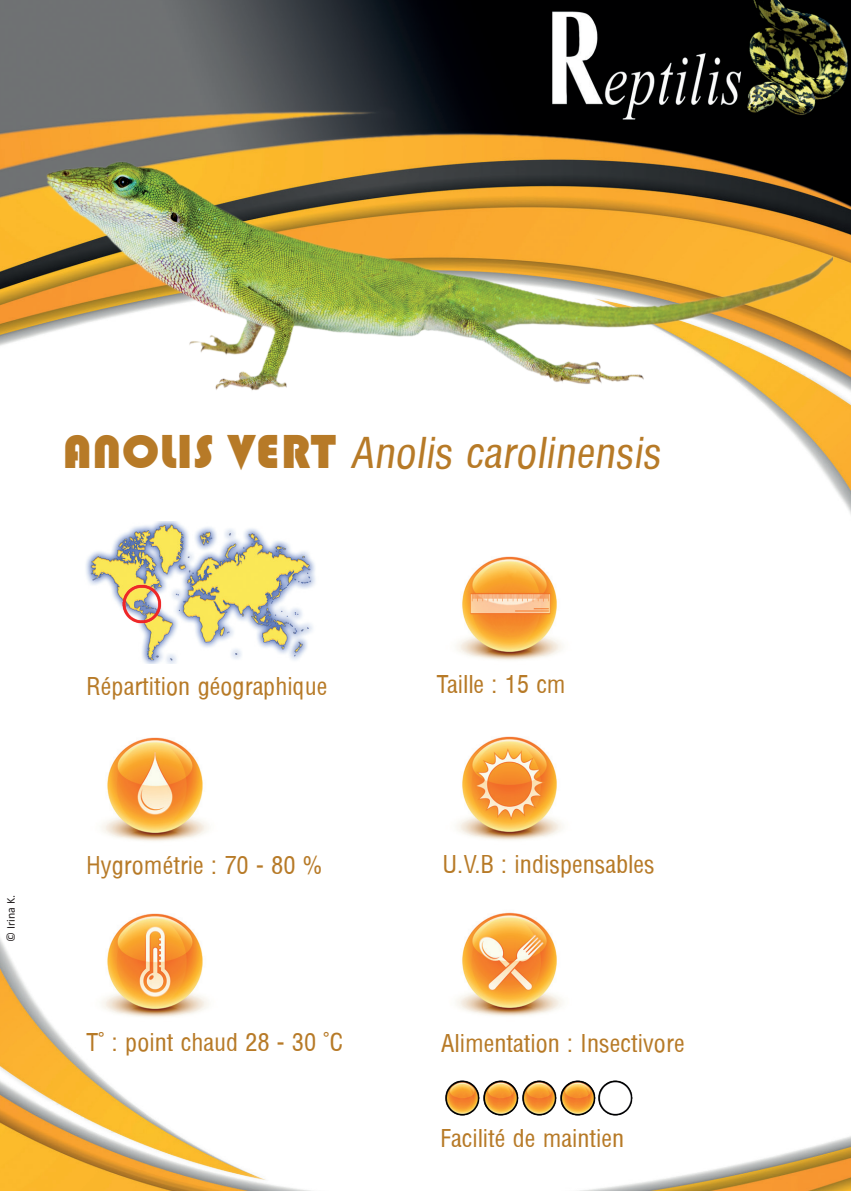
<style>
.page{position:relative;width:851px;height:1191px;background:#fff}
.page>*{position:absolute;margin:0;border:0;box-sizing:border-box;transform-origin:0 0}
.t1{font:41.6px "Arena Condensed";color:#b77a27}
.t2{font:24px "Arena Condensed";color:#b77a27}
.t3{font:12px "Calibri";color:#231f20}
.s1{font-family:"Blimpo";font-size:48px}
</style>
<div class="page">
<img style="left:0;top:0;width:850px;height:1191px">
<img style="left:441px;top:717px;width:137px;height:137px">
<img style="left:86px;top:719px;width:137px;height:136px">
<img style="left:86px;top:894px;width:137px;height:137px">
<img style="left:441px;top:896px;width:137px;height:134px">
<img style="left:443px;top:1078px;width:192px;height:39px">
<img style="left:441px;top:537px;width:137px;height:137px">
<img style="left:0;top:106px;width:832px;height:308px">
<img style="left:72px;top:522px;width:260px;height:141px">
<img style="left:120px;top:583px;width:43px;height:42px">
<h1 class="t1" style="left:62px;top:429px;width:606px"><span class="s1">A N O L I S VE RT</span> Anolis carolinensis</h1>
<p class="t3" style="left:2px;top:941px;width:48px;rotate:-90deg">© Irina K.</p>
<p class="t2" style="left:86px;top:672px;width:243px">Répartition géographique</p>
<p class="t2" style="left:437px;top:671px;width:130px">Taille : 15 cm</p>
<p class="t2" style="left:86px;top:851px;width:238px">Hygrométrie : 70 - 80 %</p>
<p class="t2" style="left:442px;top:850px;width:214px">U.V.B : indispensables</p>
<p class="t2" style="left:86px;top:1028px;width:258px">T° : point chaud 28 - 30 °C</p>
<p class="t2" style="left:441px;top:1029px;width:245px">Alimentation : Insectivore</p>
<p class="t2" style="left:440px;top:1124px;width:185px">Facilité de maintien</p>
</div>
